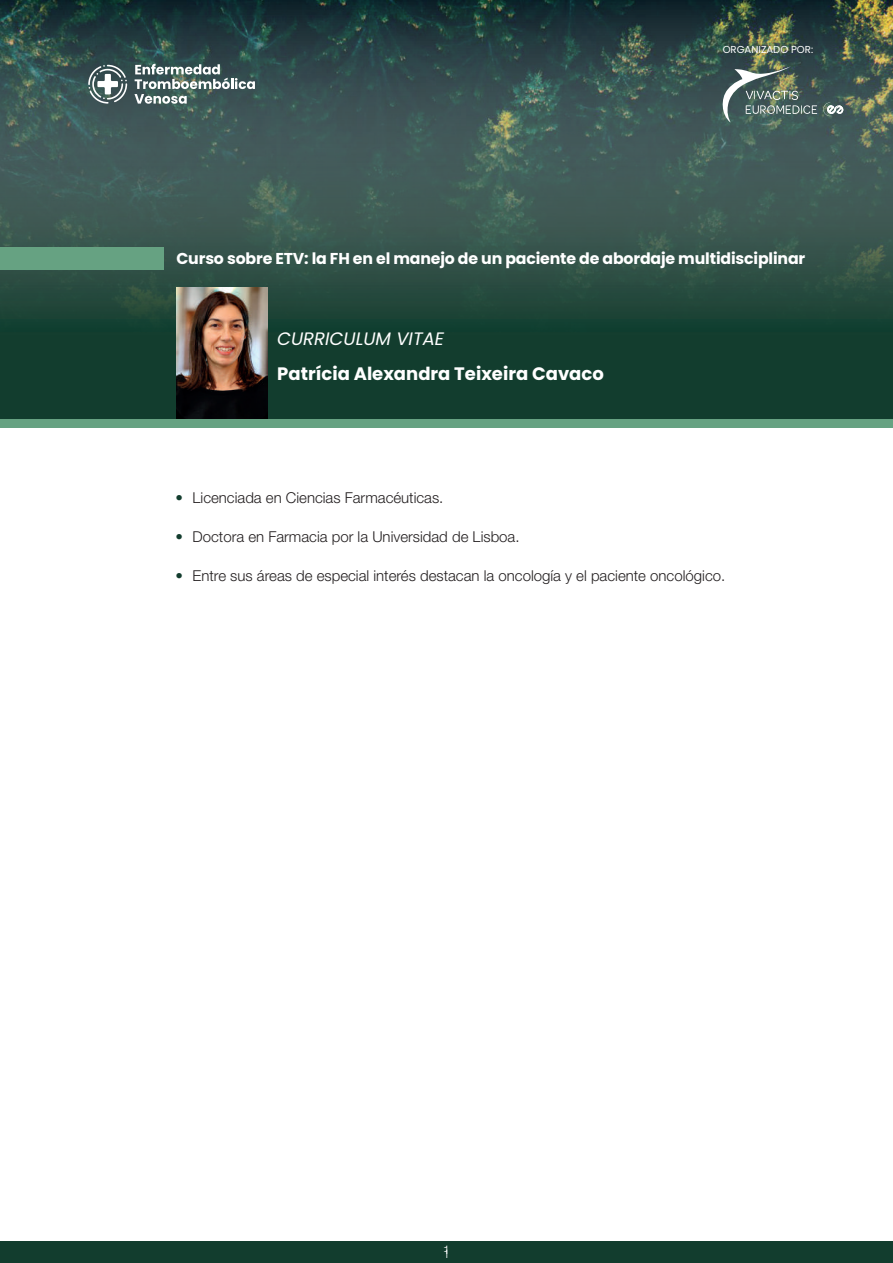
<style>
.page{position:relative;width:893px;height:1263px;background:#fff}
.page>*{position:absolute;margin:0;border:0;box-sizing:border-box;transform-origin:0 0}
.t1{font:700 18px "Poppins";color:#fff}
.t2{font:italic 18px "Poppins";color:#fff}
.t3{font:700 15.75px "Poppins";letter-spacing:-.01em;color:#fff}
.t4{font:300 15px "Helvetica Neue LT Std";color:#231f20}
.t5{font:300 12px "Helvetica Neue LT Std";color:#fff}
.t6{font:10.05px "Poppins";color:#fff}
.s1{color:#133d2e}
</style>
<div class="page">
<div style="left:0;top:1242px;width:893px;height:21px;background:#123d2e"></div>
<div style="left:0;top:340px;width:892px;height:196px;background:#123d2e"></div>
<svg style="left:0;top:0;width:893px;height:360px;background:#325049"></svg>
<svg style="left:134px;top:64px;width:121px;height:40px"></svg>
<svg style="left:88px;top:65px;width:39px;height:39px"></svg>
<img style="left:720px;top:66px;width:97px;height:56px">
<svg style="left:823px;top:102px;width:20px;height:14px"></svg>
<div style="left:0;top:248px;width:164px;height:22px;background:#66a282"></div>
<div style="left:0;top:425px;width:893px;height:134px;background:#fff"></div>
<div style="left:0;top:418px;width:893px;height:9px;background:#66a282"></div>
<img style="left:176px;top:288px;width:91px;height:130px">
<p class="t6" style="left:723px;top:44px;width:92px">ORGANIZADO POR:</p>
<p class="t3" style="left:176px;top:249px;width:630px">Curso sobre ETV: la FH en el manejo de un paciente de abordaje multidisciplinar</p>
<p class="t2" style="left:277px;top:328px;width:168px">CURRICULUM VITAE</p>
<p class="t1" style="left:277px;top:363px;width:328px">Patrícia Alexandra Teixeira Cavaco</p>
<p class="t4" style="left:176px;top:488px;width:269px"><span class="s1">•</span> Licenciada en Ciencias Farmacéuticas.</p>
<p class="t4" style="left:176px;top:527px;width:346px"><span class="s1">•</span> Doctora en Farmacia por la Universidad de Lisboa.</p>
<p class="t4" style="left:176px;top:566px;width:551px"><span class="s1">•</span> Entre sus áreas de especial interés destacan la oncología y el paciente oncológico.</p>
<p class="t5" style="left:443px;top:1243px;width:8px">1</p>
<p class="t5" style="left:443px;top:1246px;width:8px">1</p>
</div>
